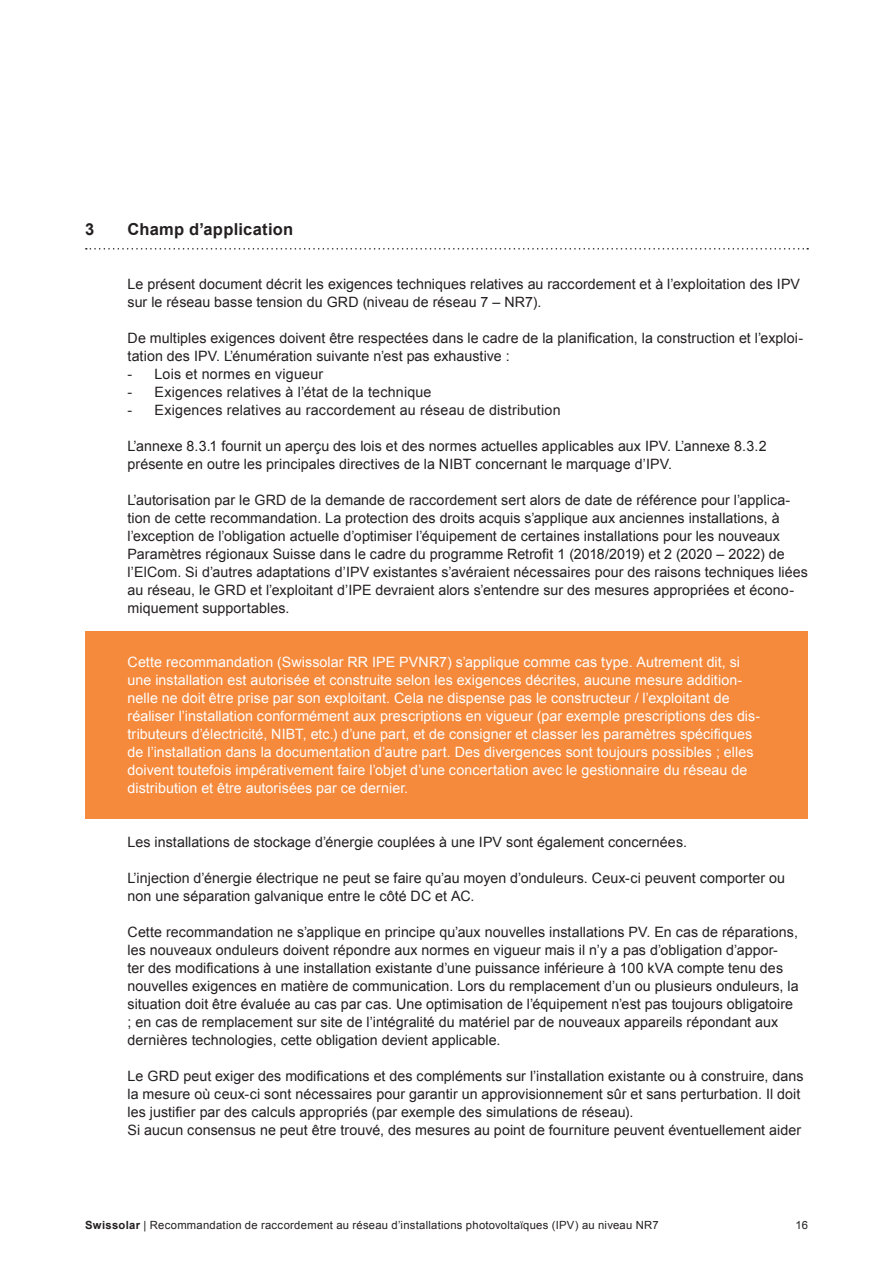
<style>
.page{position:relative;width:893px;height:1263px;background:#fff}
.page>*{position:absolute;margin:0;border:0;box-sizing:border-box;transform-origin:0 0}
.t1{font:700 16.5px "Arial";letter-spacing:.015em;color:#231f20}
.Lauftext_einzug{font:14.25px/18px "Arial";letter-spacing:.005em;color:#231f20}
.Lauftext_einzug-2{font:14.25px/18px "Arial";letter-spacing:.005em;color:#fff}
.t2{font:11.25px "Arial";letter-spacing:.025em;color:#231f20}
.s1{font-weight:700}
</style>
<div class="page">
<svg style="left:86px;top:248px;width:722px;height:2px"></svg>
<div style="left:85px;top:631px;width:723px;height:188px;background:#f5893c"></div>
<p class="t1" style="left:85px;top:219px;width:11px">3</p>
<p class="t1" style="left:128px;top:219px;width:167px">Champ d’application</p>
<p class="Lauftext_einzug" style="left:128px;top:275px;width:674px">Le présent document décrit les exigences techniques relatives au raccordement et à l’exploitation des IPV sur le réseau basse tension du GRD (niveau de réseau 7 – NR7).</p>
<p class="Lauftext_einzug" style="left:128px;top:329px;width:677px">De multiples exigences doivent être respectées dans le cadre de la planification, la construction et l’exploi&shy;tation des IPV. L’énumération suivante n’est pas exhaustive :</p>
<p class="Lauftext_einzug" style="left:128px;top:365px;width:197px">- Lois et normes en vigueur</p>
<p class="Lauftext_einzug" style="left:128px;top:383px;width:305px">- Exigences relatives à l’état de la technique</p>
<p class="Lauftext_einzug" style="left:128px;top:401px;width:434px">- Exigences relatives au raccordement au réseau de distribution</p>
<p class="Lauftext_einzug" style="left:128px;top:437px;width:640px">L’annexe 8.3.1 fournit un aperçu des lois et des normes actuelles applicables aux IPV. L’annexe 8.3.2 présente en outre les principales directives de la NIBT concernant le marquage d’IPV.</p>
<p class="Lauftext_einzug" style="left:128px;top:491px;width:682px">L’autorisation par le GRD de la demande de raccordement sert alors de date de référence pour l’applica&shy;tion de cette recommandation. La protection des droits acquis s’applique aux anciennes installations, à l’exception de l’obligation actuelle d’optimiser l’équipement de certaines installations pour les nouveaux Paramètres régionaux Suisse dans le cadre du programme Retrofit 1 (2018/2019) et 2 (2020 – 2022) de l’ElCom. Si d’autres adaptations d’IPV existantes s’avéraient nécessaires pour des raisons techniques liées au réseau, le GRD et l’exploitant d’IPE devraient alors s’entendre sur des mesures appropriées et écono&shy;miquement supportables.</p>
<p class="Lauftext_einzug-2" style="left:128px;top:653px;width:634px">Cette recommandation (Swissolar RR IPE PVNR7) s’applique comme cas type. Autrement dit, si une installation est autorisée et construite selon les exigences décrites, aucune mesure addition&shy;nelle ne doit être prise par son exploitant. Cela ne dispense pas le constructeur / l’exploitant de réaliser l’installation conformément aux prescriptions en vigueur (par exemple prescriptions des dis&shy;tributeurs d’électricité, NIBT, etc.) d’une part, et de consigner et classer les paramètres spécifiques de l’installation dans la documentation d’autre part. Des divergences sont toujours possibles ; elles doivent toutefois impérativement faire l’objet d’une concertation avec le gestionnaire du réseau de distribution et être autorisées par ce dernier.</p>
<p class="Lauftext_einzug" style="left:128px;top:833px;width:561px">Les installations de stockage d’énergie couplées à une IPV sont également concernées.</p>
<p class="Lauftext_einzug" style="left:128px;top:869px;width:659px">L’injection d’énergie électrique ne peut se faire qu’au moyen d’onduleurs. Ceux-ci peuvent comporter ou non une séparation galvanique entre le côté DC et AC.</p>
<p class="Lauftext_einzug" style="left:128px;top:923px;width:673px">Cette recommandation ne s’applique en principe qu’aux nouvelles installations PV. En cas de réparations, les nouveaux onduleurs doivent répondre aux normes en vigueur mais il n’y a pas d’obligation d’appor-<br>ter des modifications à une installation existante d’une puissance inférieure à 100 kVA compte tenu des nouvelles exigences en matière de communication. Lors du remplacement d’un ou plusieurs onduleurs, la situation doit être évaluée au cas par cas. Une optimisation de l’équipement n’est pas toujours obligatoire ; en cas de remplacement sur site de l’intégralité du matériel par de nouveaux appareils répondant aux dernières technologies, cette obligation devient applicable.</p>
<p class="Lauftext_einzug" style="left:128px;top:1067px;width:677px">Le GRD peut exiger des modifications et des compléments sur l’installation existante ou à construire, dans la mesure où ceux-ci sont nécessaires pour garantir un approvisionnement sûr et sans perturbation. Il doit les justifier par des calculs appropriés (par exemple des simulations de réseau).</p>
<p class="Lauftext_einzug" style="left:128px;top:1121px;width:675px">Si aucun consensus ne peut être trouvé, des mesures au point de fourniture peuvent éventuellement aider</p>
<p class="t2" style="left:85px;top:1218px;width:575px"><span class="s1">Swissolar</span> | Recommandation de raccordement au réseau d’installations photovoltaïques (IPV) au niveau NR7</p>
<p class="t2" style="left:795px;top:1218px;width:14px">16</p>
</div>
